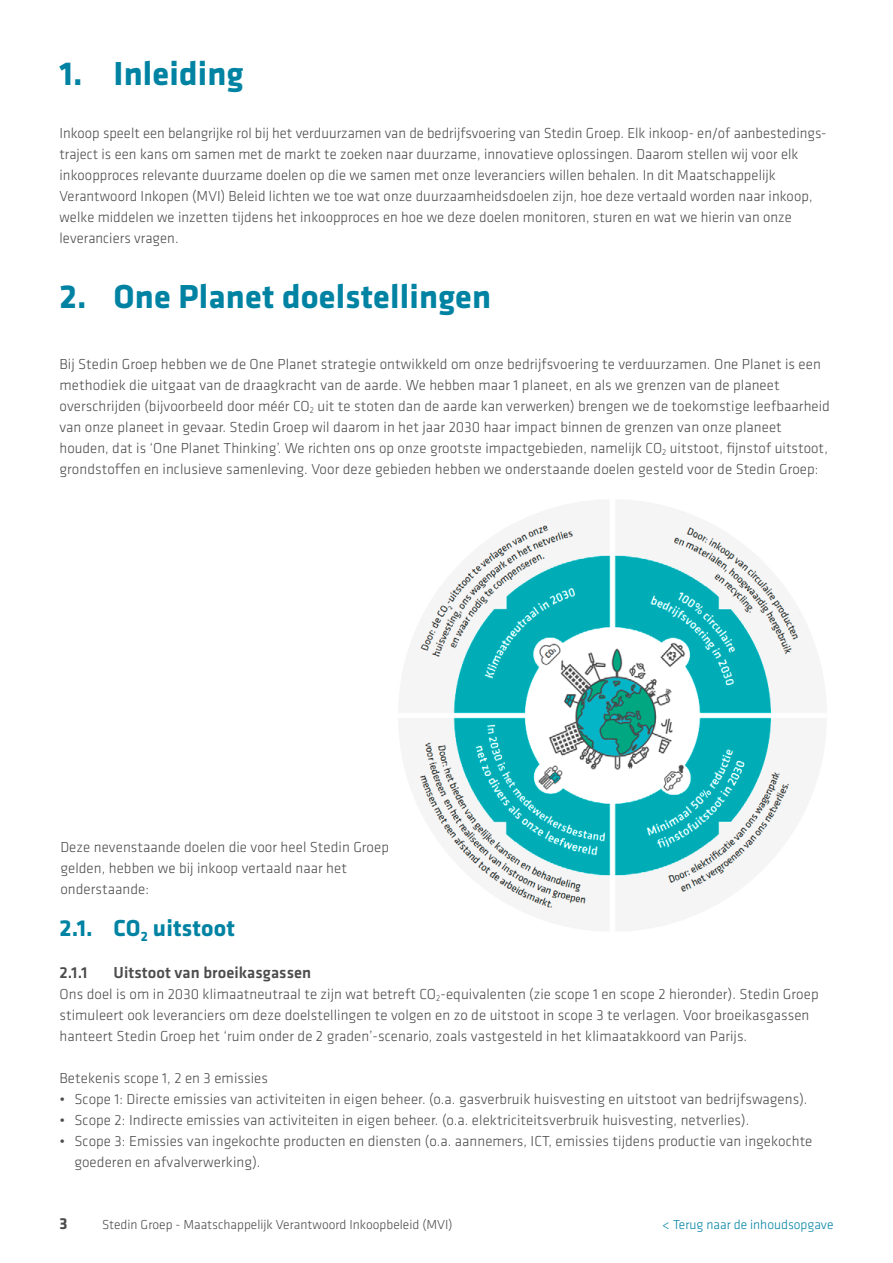
<style>
.page{position:relative;width:893px;height:1263px;background:#fff}
.page>*{position:absolute;margin:0;border:0;box-sizing:border-box;transform-origin:0 0}
.t1{font:700 34.5px "Klavika";letter-spacing:.005em;color:#0083a3}
.t2{font:700 24px "Klavika";letter-spacing:.005em;color:#0083a3}
.t3{font:500 16.5px "Klavika";letter-spacing:.005em;color:#4c4c4c}
.t4{font:700 16.5px "Klavika";color:#4c4c4c}
.t5{font:300 15px/21px "Klavika";letter-spacing:.005em;color:#4c4c4c}
.t6{font:300 13.5px "Klavika";color:#4c4c4c}
.t7{font:300 13.5px "Klavika";color:#0083a3}
</style>
<div class="page">
<img style="left:399px;top:500px;width:426px;height:431px">
<h1 class="t1" style="left:60px;top:55px;width:185px">1. Inleiding</h1>
<p class="t5" style="left:60px;top:123px;width:767px">Inkoop speelt een belangrijke rol bij het verduurzamen van de bedrijfsvoering van Stedin Groep. Elk inkoop- en/of aanbestedings&shy;traject is een kans om samen met de markt te zoeken naar duurzame, innovatieve oplossingen. Daarom stellen wij voor elk inkoopproces relevante duurzame doelen op die we samen met onze leveranciers willen behalen. In dit Maatschappelijk Verantwoord Inkopen (MVI) Beleid lichten we toe wat onze duurzaamheidsdoelen zijn, hoe deze vertaald worden naar inkoop, welke middelen we inzetten tijdens het inkoopproces en hoe we deze doelen monitoren, sturen en wat we hierin van onze leveranciers vragen.</p>
<h1 class="t1" style="left:60px;top:277px;width:433px">2. One Planet doelstellingen</h1>
<p class="t5" style="left:60px;top:354px;width:772px">Bij Stedin Groep hebben we de One Planet strategie ontwikkeld om onze bedrijfsvoering te verduurzamen. One Planet is een methodiek die uitgaat van de draagkracht van de aarde. We hebben maar 1 planeet, en als we grenzen van de planeet overschrijden (bijvoorbeeld door méér CO<sub>2</sub> uit te stoten dan de aarde kan verwerken) brengen we de toekomstige leefbaarheid van onze planeet in gevaar. Stedin Groep wil daarom in het jaar 2030 haar impact binnen de grenzen van onze planeet houden, dat is ‘One Planet Thinking’. We richten ons op onze grootste impactgebieden, namelijk CO<sub>2</sub> uitstoot, fijnstof uitstoot, grondstoffen en inclusieve samenleving. Voor deze gebieden hebben we onderstaande doelen gesteld voor de Stedin Groep:</p>
<p class="t5" style="left:60px;top:837px;width:330px">Deze nevenstaande doelen die voor heel Stedin Groep gelden, hebben we bij inkoop vertaald naar het onderstaande:</p>
<h2 class="t2" style="left:60px;top:915px;width:177px">2.1. CO<sub>2</sub> uitstoot</h2>
<p class="t3" style="left:60px;top:964px;width:30px">2.1.1</p>
<p class="t3" style="left:114px;top:964px;width:199px">Uitstoot van broeikasgassen</p>
<p class="t5" style="left:60px;top:984px;width:761px">Ons doel is om in 2030 klimaatneutraal te zijn wat betreft CO<sub>2</sub>-equivalenten (zie scope 1 en scope 2 hieronder). Stedin Groep stimuleert ook leveranciers om deze doelstellingen te volgen en zo de uitstoot in scope 3 te verlagen. Voor broeikasgassen hanteert Stedin Groep het ‘ruim onder de 2 graden’-scenario, zoals vastgesteld in het klimaatakkoord van Parijs.</p>
<p class="t5" style="left:60px;top:1068px;width:210px">Betekenis scope 1, 2 en 3 emissies</p>
<p class="t5" style="left:60px;top:1089px;width:749px">• Scope 1: Directe emissies van activiteiten in eigen beheer. (o.a. gasverbruik huisvesting en uitstoot van bedrijfswagens).</p>
<p class="t5" style="left:60px;top:1110px;width:691px">• Scope 2: Indirecte emissies van activiteiten in eigen beheer. (o.a. elektriciteitsverbruik huisvesting, netverlies).</p>
<p class="t5" style="left:74px;top:1131px;width:740px;text-indent:-15px">• Scope 3: Emissies van ingekochte producten en diensten (o.a. aannemers, ICT, emissies tijdens productie van ingekochte goederen en afvalverwerking).</p>
<p class="t4" style="left:60px;top:1214px;width:10px">3</p>
<p class="t6" style="left:102px;top:1217px;width:352px">Stedin Groep - Maatschappelijk Verantwoord Inkoopbeleid (MVI)</p>
<p class="t7" style="left:663px;top:1217px;width:172px">&lt; Terug naar de inhoudsopgave</p>
</div>
